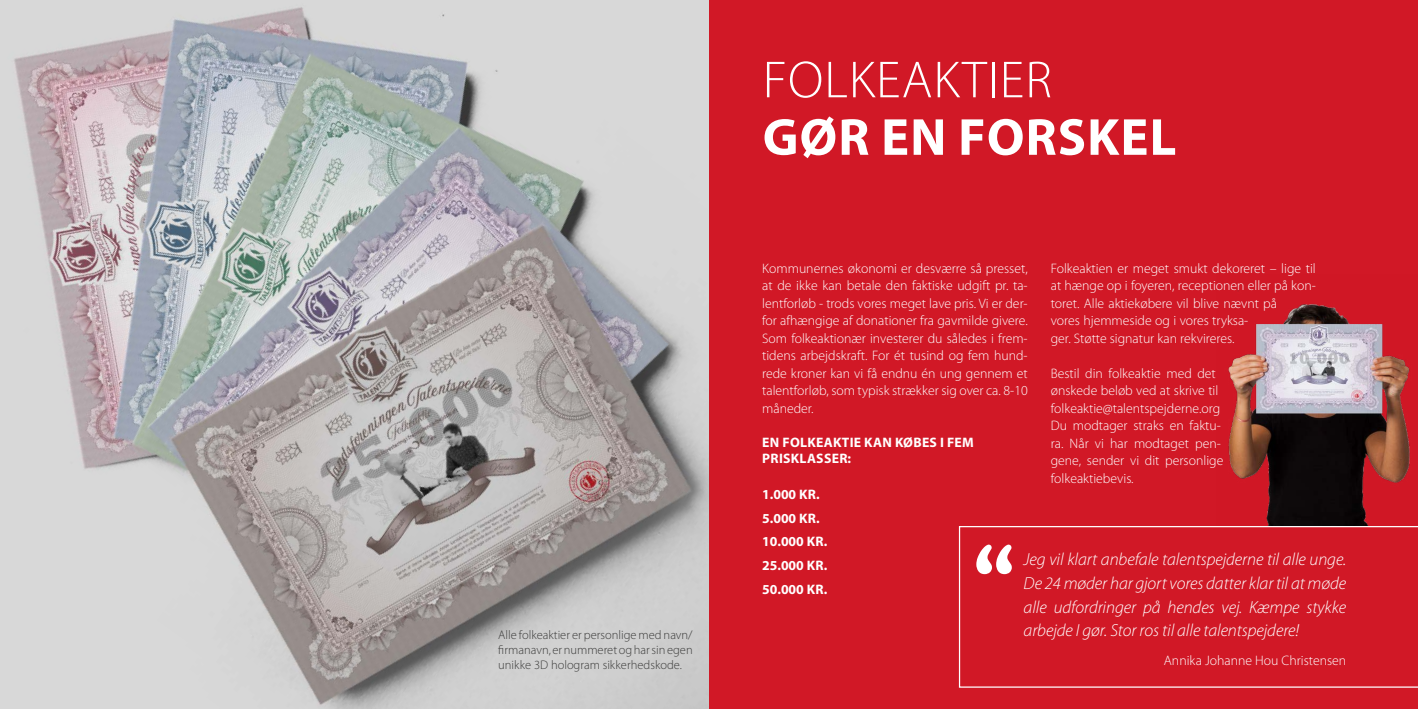
<style>
.page{position:relative;width:1418px;height:709px;background:#fff}
.page>*{position:absolute;margin:0;border:0;box-sizing:border-box;transform-origin:0 0}
.t1{font:800 86.5px "Barmeno";color:#fff}
.t2{font:700 52.5px "Myriad Pro";letter-spacing:.02em;color:#fff}
.t3{font:300 52.5px "Myriad Pro";letter-spacing:.02em;color:#fff}
.t4{font:italic 300 17.5px/23.8px "Myriad Pro";letter-spacing:-.005em;color:#fff;text-align:justify}
.t5{font:300 13.75px/17.5px "Myriad Pro";color:#fff}
.t6{font:700 13.75px/23.6px "Myriad Pro";color:#fff}
.t7{font:700 13.75px/16.5px "Myriad Pro";letter-spacing:.02em;color:#fff}
.t8{font:300 12.5px/15px "Myriad Pro";color:#3c3c3b;text-align:justify}
</style>
<div class="page">
<div style="left:709px;top:0;width:708px;height:709px;background:#d11826"></div>
<img style="left:0;top:0;width:709px;height:709px">
<svg style="left:958px;top:526px;width:459px;height:161px"></svg>
<img style="left:1228px;top:290px;width:182px;height:235px">
<p class="t8" style="left:498px;top:627px;width:196px">Alle folkeaktier er personlige med navn/ firmanavn, er nummeret og har sin egen unikke 3D hologram sikkerhedskode.</p>
<h2 class="t3" style="left:762px;top:51px;width:291px">FOLKEAKTIER</h2>
<h2 class="t2" style="left:762px;top:108px;width:415px">GØR EN FORSKEL</h2>
<p class="t5" style="left:762px;top:259px;width:267px;text-align:justify">Kommunernes økonomi er desværre så presset, at de ikke kan betale den faktiske udgift pr. ta&shy;lentforløb - trods vores meget lave pris. Vi er der&shy;for afhængige af donationer fra gavmilde givere.<br>Som folkeaktionær investerer du således i frem&shy;tidens arbejdskraft. For ét tusind og fem hund&shy;rede kroner kan vi få endnu én ung gennem et talentforløb, som typisk strækker sig over ca. 8-10 måneder.</p>
<p class="t7" style="left:762px;top:434px;width:213px">EN FOLKEAKTIE KAN KØBES I FEM<br>PRISKLASSER:</p>
<p class="t6" style="left:762px;top:483px;width:67px">1.000 KR.<br>5.000 KR.<br>10.000 KR.<br>25.000 KR.<br>50.000 KR.</p>
<p class="t5" style="left:1050px;top:259px;width:266px">Folkeaktien er meget smukt dekoreret – lige til at hænge op i foyeren, receptionen eller på kon&shy;toret. Alle aktiekøbere vil blive nævnt på<br>vores hjemmeside og i vores tryksa-<br>ger. Støtte signatur kan rekvireres.</p>
<p class="t5" style="left:1050px;top:364px;width:174px">Bestil din folkeaktie med det ønskede beløb ved at skrive til folkeaktie@talentspejderne.org<br>Du modtager straks en faktu&shy;ra. Når vi har modtaget pen&shy;gene, sender vi dit personlige folkeaktiebevis.</p>
<h1 class="t1" style="left:973px;top:525px;width:43px">“</h1>
<p class="t4" style="left:1023px;top:548px;width:324px">Jeg vil klart anbefale talentspejderne til alle unge.<br>De 24 møder har gjort vores datter klar til at møde alle udfordringer på hendes vej. Kæmpe stykke arbejde I gør. Stor ros til alle talentspejdere!</p>
<p class="t5" style="left:1163px;top:651px;width:184px">Annika Johanne Hou Christensen</p>
</div>
